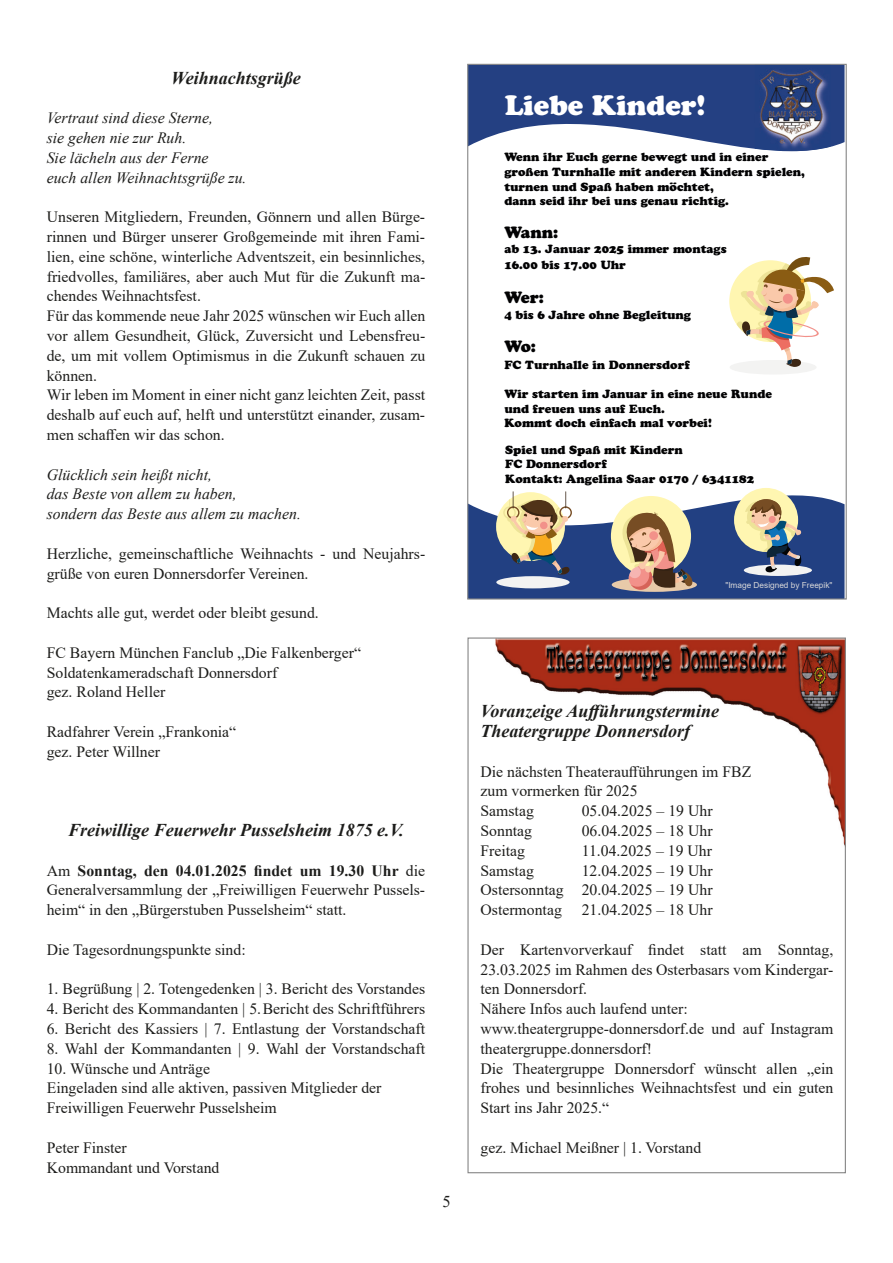
<style>
.page{position:relative;width:893px;height:1263px;background:#fff}
.page>*{position:absolute;margin:0;border:0;box-sizing:border-box;transform-origin:0 0}
.t1{font:27.75px "Cooper Black Std";color:#fff}
.t2{font:italic 700 18px/19.8px "Times New Roman";color:#1d1d1b}
.t3{font:16.5px "Times New Roman";color:#1d1d1b}
.t4{font:16.2px "Cooper Black Std";letter-spacing:-.04em;color:#020203}
.t5{font:15.75px/19.8px "Times New Roman";color:#1d1d1b}
.t6{font:italic 15.75px/19.8px "Times New Roman";color:#1d1d1b}
.t7{font:11.85px/14.5px "Cooper Black Std";color:#020203}
.t8{font:8.25px "Arial";color:#d6d6d7}
.s1{font-weight:700}
</style>
<div class="page">
<img style="left:495px;top:639px;width:349px;height:205px">
<svg style="left:469px;top:488px;width:375px;height:110px;fill:#224082"></svg>
<svg style="left:469px;top:66px;width:375px;height:83px"></svg>
<img style="left:782px;top:151px;width:17px;height:1px">
<img style="left:755px;top:66px;width:76px;height:85px">
<div style="left:744px;top:565px;width:68px;height:11px;background:#f3f3f2;border-radius:50%"></div>
<div style="left:734px;top:488px;width:64px;height:64px;background:#fff6b1;border-radius:50%"></div>
<svg style="left:745px;top:497px;width:57px;height:76px"></svg>
<svg style="left:612px;top:578px;width:85px;height:14px"></svg>
<div style="left:611px;top:496px;width:80px;height:80px;background:#fff6b1;border-radius:50%"></div>
<svg style="left:620px;top:510px;width:73px;height:80px"></svg>
<div style="left:496px;top:576px;width:74px;height:12px;background:#f3f3f2;border-radius:50%"></div>
<div style="left:496px;top:492px;width:69px;height:69px;background:#fff6b1;border-radius:50%"></div>
<svg style="left:503px;top:491px;width:69px;height:84px"></svg>
<div style="left:730px;top:360px;width:87px;height:14px;background:#f3f3f2;border-radius:50%"></div>
<div style="left:729px;top:260px;width:82px;height:82px;background:#fff6b1;border-radius:50%"></div>
<svg style="left:737px;top:257px;width:97px;height:110px"></svg>
<p class="t2" style="left:171px;top:67px;width:131px">Weihnachtsgrüße</p>
<p class="t6" style="left:47px;top:108px;width:201px">Vertraut sind diese Sterne,<br>sie gehen nie zur Ruh.<br>Sie lächeln aus der Ferne<br>euch allen Weihnachtsgrüße zu.</p>
<p class="t5" style="left:47px;top:206px;width:380px">Unseren Mitgliedern, Freunden, Gönnern und allen Bürge&shy;rinnen und Bürger unserer Großgemeinde mit ihren Fami&shy;lien, eine schöne, winterliche Adventszeit, ein besinnliches, friedvolles, familiäres, aber auch Mut für die Zukunft ma&shy;chendes Weihnachtsfest.<br>Für das kommende neue Jahr 2025 wünschen wir Euch allen vor allem Gesundheit, Glück, Zuversicht und Lebensfreu&shy;de, um mit vollem Optimismus in die Zukunft schauen zu können.<br>Wir leben im Moment in einer nicht ganz leichten Zeit, passt deshalb auf euch auf, helft und unterstützt einander, zusam&shy;men schaffen wir das schon.</p>
<p class="t6" style="left:47px;top:464px;width:256px">Glücklich sein heißt nicht,<br>das Beste von allem zu haben,<br>sondern das Beste aus allem zu machen.</p>
<p class="t5" style="left:47px;top:543px;width:380px">Herzliche, gemeinschaftliche Weihnachts - und Neujahrs&shy;grüße von euren Donnersdorfer Vereinen.</p>
<p class="t5" style="left:47px;top:602px;width:274px">Machts alle gut, werdet oder bleibt gesund.</p>
<p class="t5" style="left:47px;top:642px;width:316px">FC Bayern München Fanclub „Die Falkenberger“<br>Soldatenkameradschaft Donnersdorf<br>gez. Roland Heller</p>
<p class="t5" style="left:47px;top:721px;width:191px">Radfahrer Verein „Frankonia“ gez. Peter Willner</p>
<p class="t2" style="left:68px;top:820px;width:337px">Freiwillige Feuerwehr Pusselsheim 1875 e.V.</p>
<p class="t5" style="left:47px;top:860px;width:380px;text-align:justify">Am <span class="s1">Sonntag, den 04.01.2025 findet um 19.30 Uhr</span> die Generalversammlung der „Freiwilligen Feuerwehr Pussels&shy;heim“ in den „Bürgerstuben Pusselsheim“ statt.</p>
<p class="t5" style="left:47px;top:939px;width:200px">Die Tagesordnungspunkte sind:</p>
<p class="t5" style="left:47px;top:979px;width:380px">1. Begrüßung | 2. Totengedenken | 3. Bericht des Vorstandes</p>
<p class="t5" style="left:47px;top:998px;width:380px">4. Bericht des Kommandanten | 5. Bericht des Schriftführers</p>
<p class="t5" style="left:47px;top:1018px;width:380px">6. Bericht des Kassiers | 7. Entlastung der Vorstandschaft</p>
<p class="t5" style="left:47px;top:1038px;width:380px">8. Wahl der Kommandanten | 9. Wahl der Vorstandschaft</p>
<p class="t5" style="left:47px;top:1058px;width:336px">10. Wünsche und Anträge<br>Eingeladen sind alle aktiven, passiven Mitglieder der<br>Freiwilligen Feuerwehr Pusselsheim</p>
<p class="t5" style="left:47px;top:1137px;width:174px">Peter Finster<br>Kommandant und Vorstand</p>
<p class="t3" style="left:442px;top:1190px;width:10px">5</p>
<h1 class="t1" style="left:505px;top:89px;width:202px">Liebe Kinder!</h1>
<p class="t7" style="left:504px;top:150px;width:302px">Wenn ihr Euch gerne bewegt und in einer großen Turnhalle mit anderen Kindern spielen, turnen und Spaß haben möchtet,<br>dann seid ihr bei uns genau richtig.</p>
<p class="t4" style="left:504px;top:222px;width:55px">Wann:</p>
<p class="t7" style="left:504px;top:241px;width:224px;line-height:15.9px">ab 13. Januar 2025 immer montags<br>16.00 bis 17.00 Uhr</p>
<p class="t4" style="left:504px;top:287px;width:41px">Wer:</p>
<p class="t7" style="left:504px;top:308px;width:188px">4 bis 6 Jahre ohne Begleitung</p>
<p class="t4" style="left:504px;top:337px;width:33px">Wo:</p>
<p class="t7" style="left:504px;top:357px;width:187px">FC Turnhalle in Donnersdorf</p>
<p class="t7" style="left:504px;top:387px;width:269px">Wir starten im Januar in eine neue Runde und freuen uns auf Euch.<br>Kommt doch einfach mal vorbei!</p>
<p class="t7" style="left:505px;top:442px;width:251px">Spiel und Spaß mit Kindern<br>FC Donnersdorf<br>Kontakt: Angelina Saar 0170 / 6341182</p>
<p class="t8" style="left:725px;top:579px;width:109px">"Image Designed by Freepik"</p>
<p class="t2" style="left:480px;top:701px;width:240px">Voranzeige Aufführungstermine<br>Theatergruppe Donnersdorf</p>
<p class="t5" style="left:480px;top:761px;width:272px">Die nächsten Theateraufführungen im FBZ zum vormerken für 2025<br>Samstag</p>
<p class="t5" style="left:582px;top:801px;width:132px">05.04.2025 – 19 Uhr</p>
<p class="t5" style="left:480px;top:820px;width:53px">Sonntag</p>
<p class="t5" style="left:582px;top:820px;width:132px">06.04.2025 – 18 Uhr</p>
<p class="t5" style="left:480px;top:840px;width:46px">Freitag</p>
<p class="t5" style="left:582px;top:840px;width:132px">11.04.2025 – 19 Uhr</p>
<p class="t5" style="left:480px;top:860px;width:55px">Samstag</p>
<p class="t5" style="left:480px;top:860px;width:234px;text-align:justify;text-indent:101px">12.04.2025 – 19 Uhr Ostersonntag 20.04.2025 – 19 Uhr Ostermontag</p>
<p class="t5" style="left:582px;top:899px;width:132px">21.04.2025 – 18 Uhr</p>
<p class="t5" style="left:480px;top:939px;width:354px">Der Kartenvorverkauf findet statt am Sonntag, 23.03.2025 im Rahmen des Osterbasars vom Kindergar&shy;ten Donnersdorf.<br>Nähere Infos auch laufend unter: www.theatergruppe-donnersdorf.de und auf Instagram theatergruppe.donnersdorf!<br>Die Theatergruppe Donnersdorf wünscht allen „ein frohes und besinnliches Weihnachtsfest und ein guten Start ins Jahr 2025.“</p>
<p class="t5" style="left:480px;top:1137px;width:222px">gez. Michael Meißner | 1. Vorstand</p>
</div>
